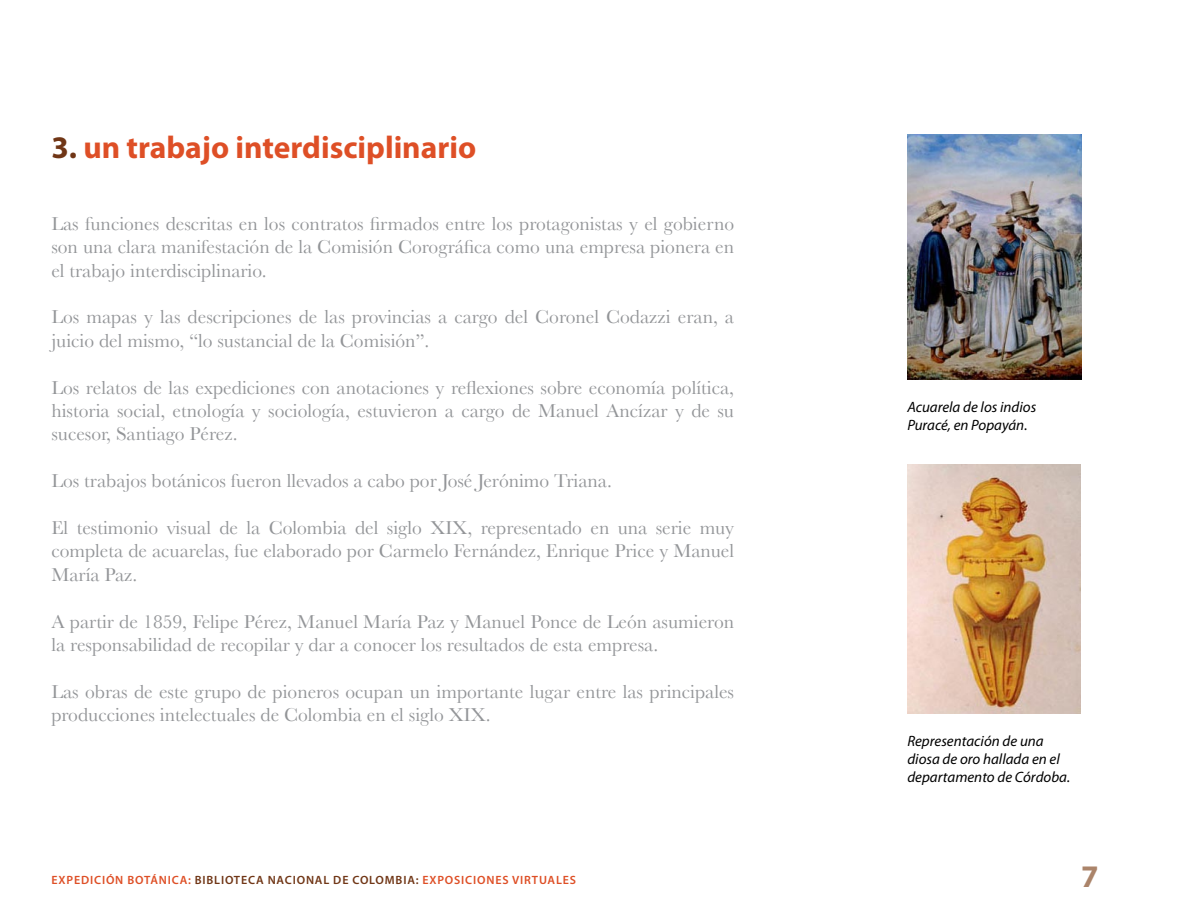
<style>
.page{position:relative;width:1188px;height:918px;background:#fff}
.page>*{position:absolute;margin:0;border:0;box-sizing:border-box;transform-origin:0 0}
.t1{font:700 31.5px "Myriad Pro";color:#de4f26}
.t2{font:700 31.5px "Myriad Pro";color:#ab846a}
.t3{font:19.5px/23.4px "Baskerville";color:#939598;text-align:justify}
.t4{font:italic 15px/18px "Myriad Pro";color:#000}
.t5{font:600 12px "Myriad Pro";letter-spacing:.07em;color:#de4f26}
.s1{color:#703616}
</style>
<div class="page">
<img style="left:907px;top:134px;width:174px;height:246px">
<img style="left:908px;top:465px;width:173px;height:248px">
<h1 class="t1" style="left:51px;top:126px;width:426px"><span class="s1">3.</span> un trabajo interdisciplinario</h1>
<p class="t3" style="left:51px;top:212px;width:684px">Las funciones descritas en los contratos firmados entre los protagonistas y el gobierno son una clara manifestación de la Comisión Corográfica como una empresa pionera en el trabajo interdisciplinario.</p>
<p class="t3" style="left:51px;top:305px;width:684px">Los mapas y las descripciones de las provincias a cargo del Coronel Codazzi eran, a juicio del mismo, “lo sustancial de la Comisión”.</p>
<p class="t3" style="left:51px;top:375px;width:684px">Los relatos de las expediciones con anotaciones y reflexiones sobre economía política, historia social, etnología y sociología, estuvieron a cargo de Manuel Ancízar y de su sucesor, Santiago Pérez.</p>
<p class="t3" style="left:51px;top:469px;width:562px">Los trabajos botánicos fueron llevados a cabo por José Jerónimo Triana.</p>
<p class="t3" style="left:51px;top:516px;width:684px">El testimonio visual de la Colombia del siglo XIX, representado en una serie muy completa de acuarelas, fue elaborado por Carmelo Fernández, Enrique Price y Manuel María Paz.</p>
<p class="t3" style="left:51px;top:609px;width:684px">A partir de 1859, Felipe Pérez, Manuel María Paz y Manuel Ponce de León asumieron la responsabilidad de recopilar y dar a conocer los resultados de esta empresa.</p>
<p class="t3" style="left:51px;top:680px;width:684px">Las obras de este grupo de pioneros ocupan un importante lugar entre las principales producciones intelectuales de Colombia en el siglo XIX.</p>
<p class="t4" style="left:907px;top:398px;width:131px">Acuarela de los indios<br>Puracé, en Popayán.</p>
<p class="t4" style="left:907px;top:732px;width:164px">Representación de una diosa de oro hallada en el departamento de Córdoba.</p>
<p class="t5" style="left:52px;top:872px;width:526px">EXPEDICIÓN BOTÁNICA: <span class="s1">BIBLIOTECA NACIONAL DE COLOMBIA:</span> EXPOSICIONES VIRTUALES</p>
<h1 class="t2" style="left:1081px;top:856px;width:19px">7</h1>
</div>
